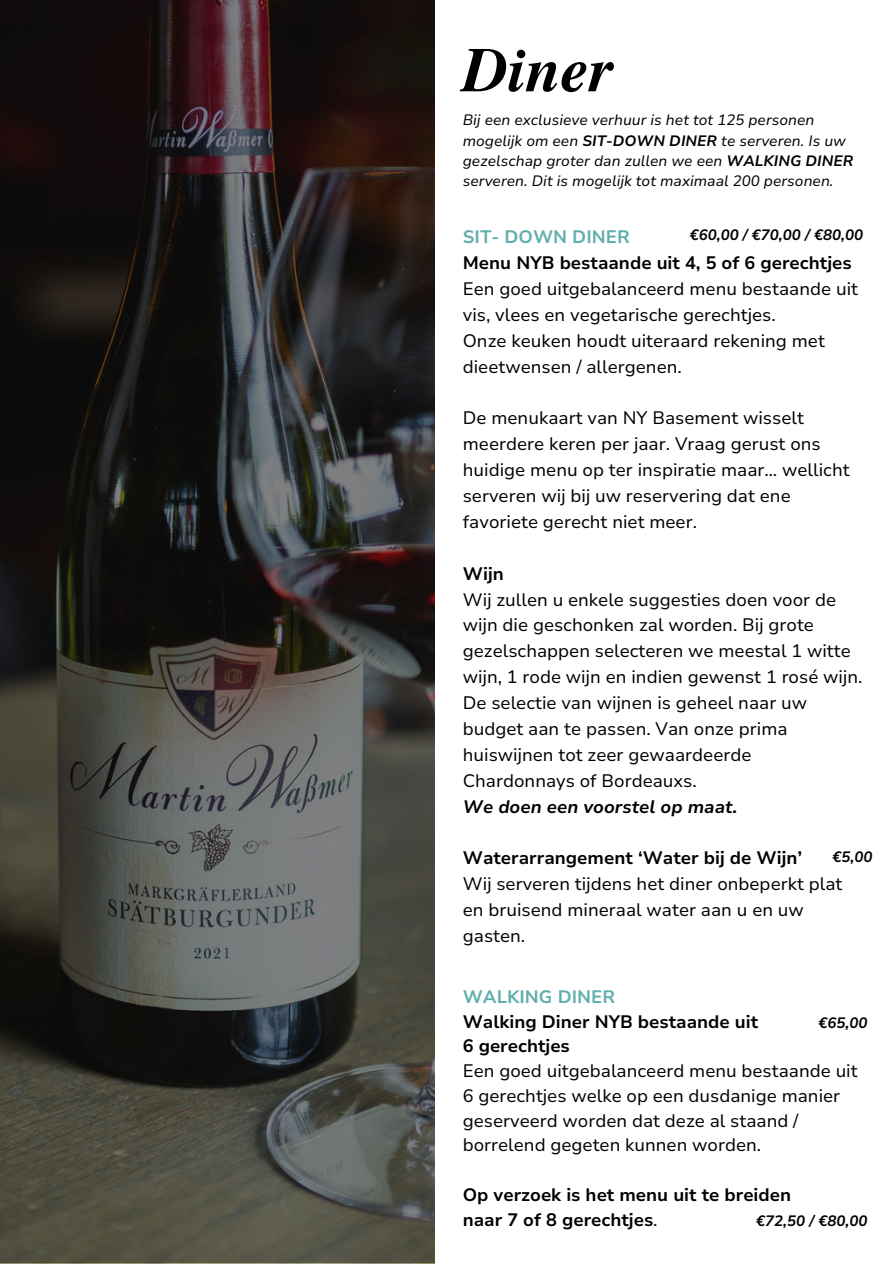
<style>
.page{position:relative;width:894px;height:1264px;background:#fff}
.page>*{position:absolute;margin:0;border:0;box-sizing:border-box;transform-origin:0 0}
.t1{font:italic 700 63.15px "Te X Gyre Termes";color:#000}
.t2{font:18px/25.8px "Nunito Sans 10 pt";color:#000}
.t3{font:700 18px/24.8px "Nunito Sans 10 pt";color:#000}
.t4{font:italic 700 18px "Nunito Sans 10 pt";color:#000}
.t5{font:700 18px "Nunito Sans 10 pt";color:#60afac}
.t6{font:italic 15px/20.2px "Nunito Sans 10 pt";color:#000}
.t7{font:italic 700 15px "Nunito Sans 10 pt";color:#000}
.s1{font-weight:700}
.s2{font-weight:700;color:#60afac}
.s3{font-weight:400}
</style>
<div class="page">
<svg style="left:0;top:0;width:434px;height:1262px;background:#373532"></svg>
<p class="t1" style="left:462px;top:23px;width:153px">Diner</p>
<h1 class="t6" style="left:462px;top:110px;width:392px">Bij een exclusieve verhuur is het tot 125 personen mogelijk om een <span class="s1">SIT-DOWN DINER</span> te serveren. Is uw gezelschap groter dan zullen we een <span class="s1">WALKING DINER </span>serveren. Dit is mogelijk tot maximaal 200 personen.</h1>
<p class="t7" style="left:689px;top:225px;width:175px">€60,00 / €70,00 / €80,00</p>
<p class="t5" style="left:462px;top:225px;width:168px">SIT- DOWN DINER</p>
<p class="t3" style="left:462px;top:251px;width:390px">Menu NYB bestaande uit 4, 5 of 6 gerechtjes</p>
<p class="t2" style="left:462px;top:276px;width:396px">Een goed uitgebalanceerd menu bestaande uit vis, vlees en vegetarische gerechtjes.<br>Onze keuken houdt uiteraard rekening met dieetwensen / allergenen.</p>
<p class="t2" style="left:462px;top:405px;width:388px">De menukaart van NY Basement wisselt meerdere keren per jaar. Vraag gerust ons huidige menu op ter inspiratie maar… wellicht serveren wij bij uw reservering dat ene favoriete gerecht niet meer.</p>
<p class="t3" style="left:462px;top:561px;width:42px">Wijn</p>
<p class="t2" style="left:462px;top:586px;width:401px">Wij zullen u enkele suggesties doen voor de wijn die geschonken zal worden. Bij grote gezelschappen selecteren we meestal 1 witte wijn, 1 rode wijn en indien gewenst 1 rosé wijn.<br>De selectie van wijnen is geheel naar uw budget aan te passen. Van onze prima huiswijnen tot zeer gewaardeerde Chardonnays of Bordeauxs.</p>
<p class="t4" style="left:462px;top:794px;width:276px">We doen een voorstel op maat.</p>
<p class="t3" style="left:462px;top:846px;width:341px">Waterarrangement ‘Water bij de Wijn’</p>
<p class="t2" style="left:462px;top:871px;width:381px">Wij serveren tijdens het diner onbeperkt plat en bruisend mineraal water aan u en uw gasten.</p>
<h3 class="t7" style="left:832px;top:846px;width:41px">€5,00</h3>
<h3 class="t2" style="left:462px;top:984px;width:396px;line-height:24.8px"><span class="s2">WALKING DINER<br></span><span class="s1">Walking Diner NYB bestaande uit<br>6 gerechtjes<br></span>Een goed uitgebalanceerd menu bestaande uit<br>6 gerechtjes welke op een dusdanige manier geserveerd worden dat deze al staand / borrelend gegeten kunnen worden.</h3>
<h2 class="t3" style="left:462px;top:1182px;width:330px">Op verzoek is het menu uit te breiden naar 7 of 8 gerechtjes<span class="s3">.</span></h2>
<h3 class="t7" style="left:818px;top:1012px;width:50px">€65,00</h3>
<h2 class="t7" style="left:756px;top:1211px;width:113px">€72,50 / €80,00</h2>
</div>
